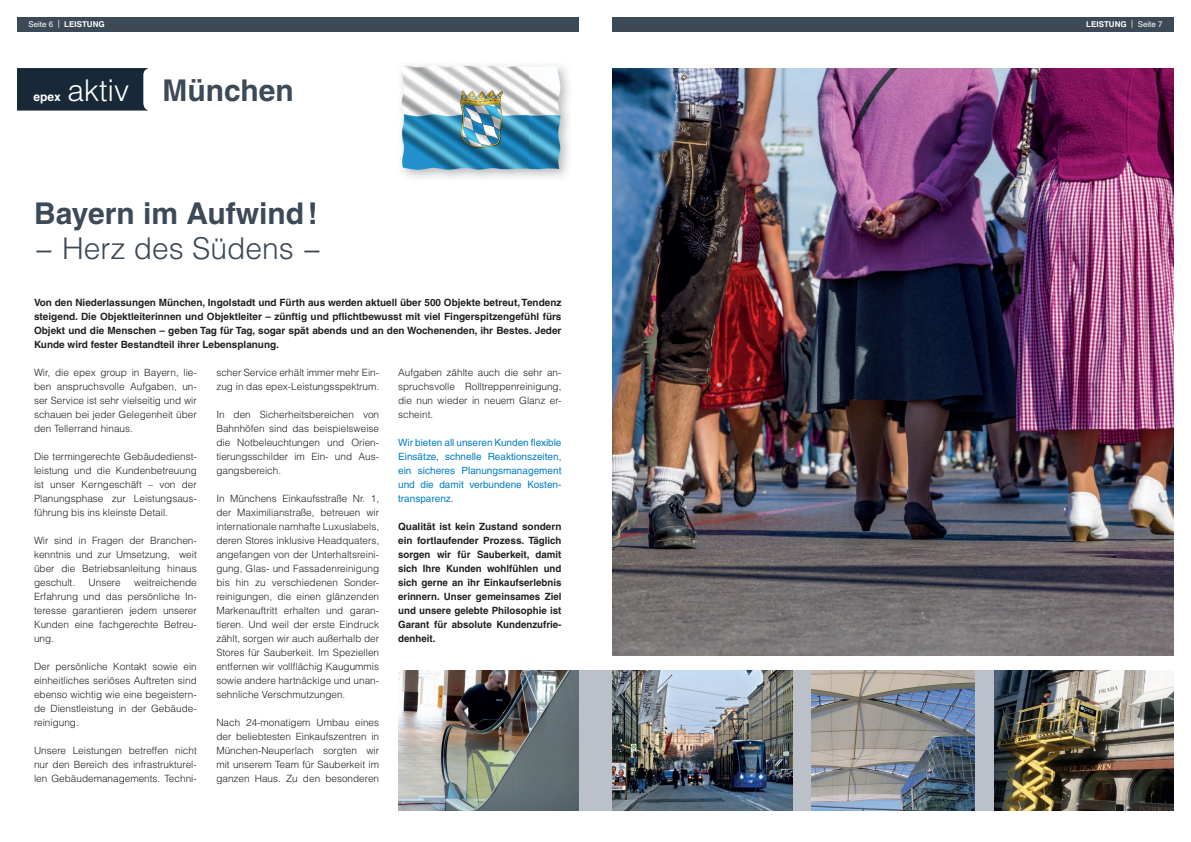
<style>
.page{position:relative;width:1191px;height:842px;background:#fff}
.page>*{position:absolute;margin:0;border:0;box-sizing:border-box;transform-origin:0 0}
.t1{font:700 30px "Helvetica LT";color:#3c4957}
.t2{font:300 30px "Helvetica LT";color:#3c4957}
.t3{font:700 12px "Helvetica LT";color:#fff}
.t4{font:300 10px/14px "Helvetica LT";color:#231f20;text-align:justify}
.t5{font:700 10px/14px "Helvetica LT";color:#231f20;text-align:justify}
.t6{font:10px/14px "Helvetica LT";color:#007ec5;text-align:justify}
.t7{font:700 8px "Helvetica LT";color:#fff}
.s1{font-weight:400}
.s2{font-weight:300;color:#fff}
</style>
<div class="page">
<div style="left:17px;top:17px;width:561px;height:14px;background:#3c4957"></div>
<div style="left:398px;top:670px;width:197px;height:141px;background:#bcc0c9"></div>
<img style="left:398px;top:670px;width:180px;height:141px">
<img style="left:400px;top:63px;width:162px;height:108px">
<div style="left:17px;top:68px;width:131px;height:43px;background:#172938"></div>
<div style="left:612px;top:17px;width:562px;height:14px;background:#3c4957"></div>
<div style="left:595px;top:670px;width:579px;height:141px;background:#bcc0c9"></div>
<img style="left:612px;top:68px;width:562px;height:588px">
<img style="left:994px;top:670px;width:180px;height:141px">
<img style="left:612px;top:670px;width:180px;height:141px">
<img style="left:812px;top:670px;width:162px;height:141px">
<p class="t7" style="left:28px;top:21px;width:78px"><span class="s1">Seite 6 |</span> LEISTUNG</p>
<p class="t3" style="left:34px;top:93px;width:29px">epex</p>
<h1 class="t1" style="left:67px;top:79px;width:228px"><span class="s2">aktiv</span> München</h1>
<h1 class="t1" style="left:34px;top:203px;width:285px">Bayern im Aufwind !</h1>
<h1 class="t2" style="left:34px;top:236px;width:289px">− Herz des Südens −</h1>
<p class="t5" style="left:34px;top:297px;width:529px">Von den Niederlassungen München, Ingolstadt und Fürth aus werden aktuell über 500 Objekte betreut, Tendenz steigend. Die Objektleiterinnen und Objektleiter – zünftig und pflichtbewusst mit viel Fingerspitzengefühl fürs Objekt und die Menschen – geben Tag für Tag, sogar spät abends und an den Wochenenden, ihr Bestes. Jeder Kunde wird fester Bestandteil ihrer Lebensplanung.</p>
<p class="t4" style="left:34px;top:366px;width:164px">Wir, die epex group in Bayern, lie&shy;ben anspruchsvolle Aufgaben, un&shy;ser Service ist sehr vielseitig und wir schauen bei jeder Gelegenheit über den Tellerrand hinaus.</p>
<p class="t4" style="left:34px;top:450px;width:164px">Die termingerechte Gebäudedienst&shy;leistung und die Kundenbetreuung ist unser Kerngeschäft – von der Planungsphase zur Leistungsaus&shy;führung bis ins kleinste Detail.</p>
<p class="t4" style="left:34px;top:534px;width:164px">Wir sind in Fragen der Branchen&shy;kenntnis und zur Umsetzung, weit über die Betriebsanleitung hinaus geschult.</p>
<p class="t4" style="left:216px;top:366px;width:164px">scher Service erhält immer mehr Ein&shy;zug in das epex-Leistungsspektrum.</p>
<p class="t4" style="left:216px;top:408px;width:164px">In den Sicherheitsbereichen von Bahnhöfen sind das beispielsweise die Notbeleuchtungen und Orien&shy;tierungsschilder im Ein- und Aus&shy;gangsbereich.</p>
<p class="t4" style="left:216px;top:492px;width:164px">In Münchens Einkaufsstraße Nr. 1, der Maximilianstraße, betreuen wir internationale namhafte Luxuslabels, deren Stores inklusive Headquaters, angefangen von der Unterhaltsreini&shy;gung, Glas- und Fassadenreinigung bis hin zu verschiedenen Sonder&shy;reinigungen, die einen glänzenden Markenauftritt erhalten und garan&shy;tieren. Und weil der erste Eindruck zählt, sorgen wir auch außerhalb der Stores für Sauberkeit. Im Speziellen entfernen wir vollflächig Kaugummis sowie andere hartnäckige und unan&shy;sehnliche Verschmutzungen.</p>
<p class="t4" style="left:216px;top:716px;width:164px">Nach 24-monatigem Umbau eines der beliebtesten Einkaufszentren in München-Neuperlach sorgten wir mit unserem Team für Sauberkeit im ganzen Haus. Zu den besonderen</p>
<p class="t4" style="left:398px;top:366px;width:165px">Aufgaben zählte auch die sehr an&shy;spruchsvolle Rolltreppenreinigung, die nun wieder in neuem Glanz er&shy;scheint.</p>
<p class="t6" style="left:398px;top:437px;width:165px">Wir bieten all unseren Kunden flexible Einsätze, schnelle Reaktionszeiten, ein sicheres Planungsmanagement und die damit verbundene Kosten&shy;transparenz.</p>
<p class="t5" style="left:398px;top:521px;width:165px">Qualität ist kein Zustand sondern ein fortlaufender Prozess. Täglich sorgen wir für Sauberkeit, damit sich Ihre Kunden wohlfühlen und sich gerne an ihr Einkaufserlebnis erinnern. Unser gemeinsames Ziel und unsere gelebte Philosophie ist Garant für absolute Kundenzufrie&shy;denheit.</p>
<p class="t4" style="left:34px;top:576px;width:164px;text-indent:100px">weitreichende Erfahrung und das persönliche In&shy;teresse garantieren jedem unserer Kunden eine fachgerechte Betreu&shy;ung.</p>
<p class="t4" style="left:34px;top:660px;width:164px">Der persönliche Kontakt sowie ein einheitliches seriöses Auftreten sind ebenso wichtig wie eine begeistern&shy;de Dienstleistung in der Gebäude&shy;reinigung.</p>
<p class="t4" style="left:34px;top:744px;width:164px">Unsere Leistungen betreffen nicht nur den Bereich des infrastrukturel&shy;len Gebäudemanagements. Techni-</p>
<p class="t4" style="left:89px;top:576px;width:34px">Unsere</p>
<p class="t7" style="left:1086px;top:21px;width:78px">LEISTUNG <span class="s1">| Seite 7</span></p>
</div>
